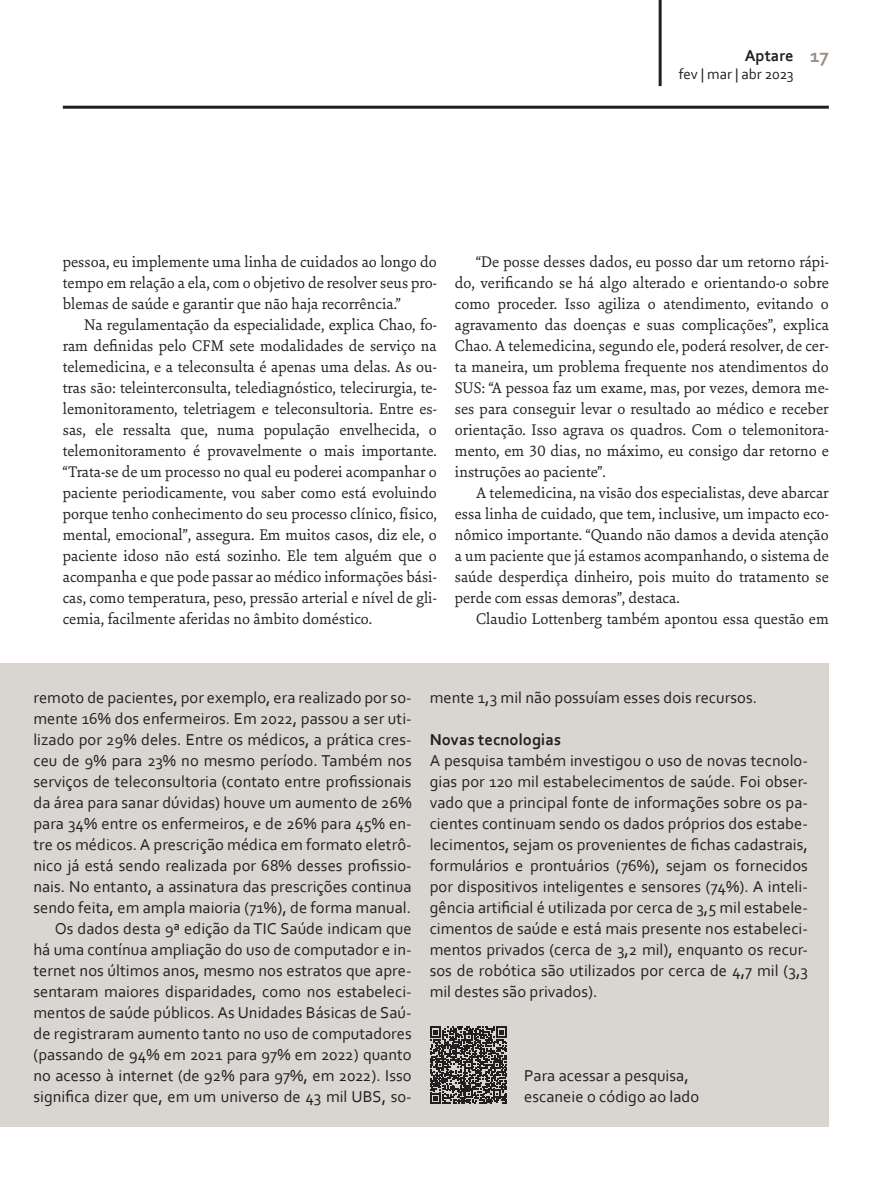
<style>
.page{position:relative;width:893px;height:1191px;background:#fff}
.page>*{position:absolute;margin:0;border:0;box-sizing:border-box;transform-origin:0 0}
.t1{font:700 19.5px "Corbel";color:#968d85}
.paragrafo_normal{font:16.5px/21px "Sina Nova";color:#231f20;text-align:justify}
.paragrafo_normal_box{font:16.5px/21px "Corbel";letter-spacing:.005em;color:#231f20;text-align:justify}
.paragrafo_normal_box-2{font:700 16.5px "Corbel";letter-spacing:.005em;color:#231f20}
.t2{font:15px "Corbel";color:#231f20}
</style>
<div class="page">
<hr style="left:63px;top:106px;width:765px;height:3px;background:#231f20">
<hr style="left:658px;top:0;width:3px;height:86px;background:#231f20">
<div style="left:0;top:662px;width:828px;height:464px;background:#d9d6d2"></div>
<svg style="left:430px;top:1026px;width:77px;height:77px"></svg>
<p class="paragrafo_normal_box-2" style="left:744px;top:45px;width:50px">Aptare</p>
<p class="t2" style="left:678px;top:65px;width:116px">fev | mar | abr 2023</p>
<p class="t1" style="left:809px;top:44px;width:20px">17</p>
<p class="paragrafo_normal" style="left:63px;top:250px;width:375px">pessoa, eu implemente uma linha de cuidados ao longo do tempo em relação a ela, com o objetivo de resolver seus pro&shy;blemas de saúde e garantir que não haja recorrência.”</p>
<p class="paragrafo_normal" style="left:63px;top:313px;width:375px;text-indent:21px">Na regulamentação da especialidade, explica Chao, fo&shy;ram definidas pelo CFM sete modalidades de serviço na telemedicina, e a teleconsulta é apenas uma delas. As ou&shy;tras são: teleinterconsulta, telediagnóstico, telecirurgia, te&shy;lemonitoramento, teletriagem e teleconsultoria. Entre es&shy;sas, ele ressalta que, numa população envelhecida, o telemonitoramento é provavelmente o mais importante. “Trata-se de um processo no qual eu poderei acompanhar o paciente periodicamente, vou saber como está evoluindo porque tenho conhecimento do seu processo clínico, físico, mental, emocional”, assegura. Em muitos casos, diz ele, o paciente idoso não está sozinho. Ele tem alguém que o acompanha e que pode passar ao médico informações bási&shy;cas, como temperatura, peso, pressão arterial e nível de gli&shy;cemia, facilmente aferidas no âmbito doméstico.</p>
<p class="paragrafo_normal" style="left:454px;top:250px;width:375px;text-indent:21px">“De posse desses dados, eu posso dar um retorno rápi&shy;do, verificando se há algo alterado e orientando-o sobre como proceder. Isso agiliza o atendimento, evitando o agravamento das doenças e suas complicações”, explica Chao. A telemedicina, segundo ele, poderá resolver, de cer&shy;ta maneira, um problema frequente nos atendimentos do SUS: “A pessoa faz um exame, mas, por vezes, demora me&shy;ses para conseguir levar o resultado ao médico e receber orientação. Isso agrava os quadros. Com o telemonitora&shy;mento, em 30 dias, no máximo, eu consigo dar retorno e instruções ao paciente”.</p>
<p class="paragrafo_normal" style="left:454px;top:481px;width:375px;text-indent:21px">A telemedicina, na visão dos especialistas, deve abarcar essa linha de cuidado, que tem, inclusive, um impacto eco&shy;nômico importante. “Quando não damos a devida atenção a um paciente que já estamos acompanhando, o sistema de saúde desperdiça dinheiro, pois muito do tratamento se perde com essas demoras”, destaca.</p>
<p class="paragrafo_normal" style="left:476px;top:607px;width:354px">Claudio Lottenberg também apontou essa questão em</p>
<p class="paragrafo_normal_box" style="left:33px;top:686px;width:380px">remoto de pacientes, por exemplo, era realizado por so&shy;mente 16% dos enfermeiros. Em 2022, passou a ser uti&shy;lizado por 29% deles. Entre os médicos, a prática cres&shy;ceu de 9% para 23% no mesmo período. Também nos serviços de teleconsultoria (contato entre profissionais da área para sanar dúvidas) houve um aumento de 26% para 34% entre os enfermeiros, e de 26% para 45% en&shy;tre os médicos. A prescrição médica em formato eletrô&shy;nico já está sendo realizada por 68% desses profissio&shy;nais. No entanto, a assinatura das prescrições continua sendo feita, em ampla maioria (71%), de forma manual.</p>
<p class="paragrafo_normal_box" style="left:33px;top:917px;width:379px;text-indent:21px">Os dados desta 9ª edição da TIC Saúde indicam que há uma contínua ampliação do uso de computador e in&shy;ternet nos últimos anos, mesmo nos estratos que apre&shy;sentaram maiores disparidades, como nos estabeleci&shy;mentos de saúde públicos. As Unidades Básicas de Saú&shy;de registraram aumento tanto no uso de computadores (passando de 94% em 2021 para 97% em 2022) quanto no acesso à internet (de 92% para 97%, em 2022). Isso significa dizer que, em um universo de 43 mil UBS, so-</p>
<p class="paragrafo_normal_box" style="left:429px;top:686px;width:329px">mente 1,3 mil não possuíam esses dois recursos.</p>
<p class="paragrafo_normal_box-2" style="left:429px;top:729px;width:133px">Novas tecnologias</p>
<p class="paragrafo_normal_box" style="left:429px;top:749px;width:379px">A pesquisa também investigou o uso de novas tecnolo&shy;gias por 120 mil estabelecimentos de saúde. Foi obser&shy;vado que a principal fonte de informações sobre os pa&shy;cientes continuam sendo os dados próprios dos estabe&shy;lecimentos, sejam os provenientes de fichas cadastrais, formulários e prontuários (76%), sejam os fornecidos por dispositivos inteligentes e sensores (74%). A inteli&shy;gência artificial é utilizada por cerca de 3,5 mil estabele&shy;cimentos de saúde e está mais presente nos estabeleci&shy;mentos privados (cerca de 3,2 mil), enquanto os recur&shy;sos de robótica são utilizados por cerca de 4,7 mil (3,3 mil destes são privados).</p>
<p class="paragrafo_normal_box" style="left:524px;top:1064px;width:176px">Para acessar a pesquisa, escaneie o código ao lado</p>
</div>
